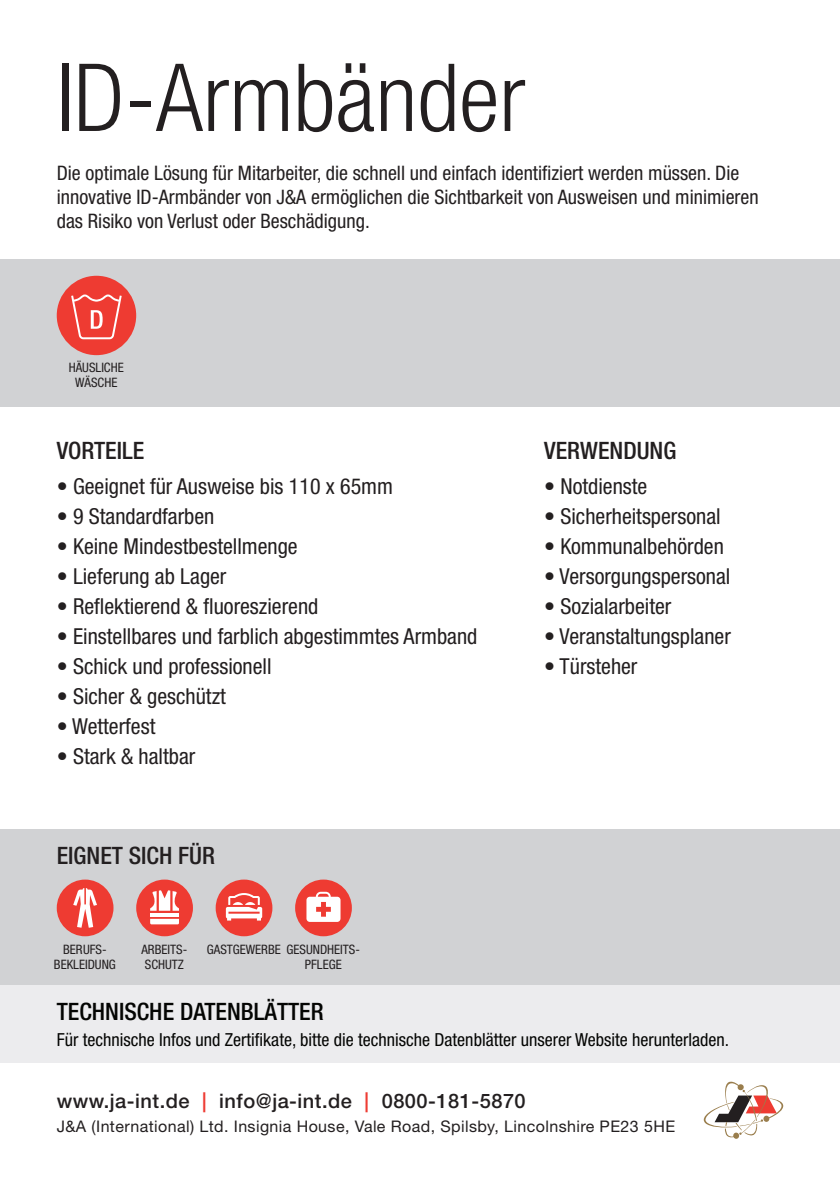
<style>
.page{position:relative;width:840px;height:1191px;background:#fff}
.page>*{position:absolute;margin:0;border:0;box-sizing:border-box;transform-origin:0 0}
.t1{font:300 condensed 94px "Helvetica Neue";color:#231f20}
.t2{font:500 condensed 24px "Helvetica Neue";color:#231f20}
.t3{font:500 condensed 24px "Helvetica Neue";color:#040503}
.t4{font:condensed 22px "Helvetica Neue";color:#231f20}
.t5{font:condensed 20px/24px "Helvetica Neue";color:#231f20}
.t6{font:500 20px "Helvetica Neue";letter-spacing:.025em;color:#231f20}
.t7{font:condensed 18px "Helvetica Neue";color:#040503}
.t8{font:16px "Helvetica Neue";letter-spacing:.025em;color:#231f20}
.t9{font:condensed 13px/15px "Helvetica Neue";color:#231f20}
.s1{color:#ee3b32}
</style>
<div class="page">
<div style="left:0;top:259px;width:839px;height:148px;background:#d1d2d4"></div>
<div style="left:0;top:829px;width:839px;height:156px;background:#d1d2d4"></div>
<svg style="left:703px;top:1081px;width:80px;height:58px"></svg>
<div style="left:0;top:985px;width:839px;height:77px;background:#ececee"></div>
<div style="left:57px;top:879px;width:56px;height:57px;background:#ee3b32;border-radius:50%"></div>
<svg style="left:73px;top:888px;width:24px;height:39px"></svg>
<div style="left:136px;top:879px;width:57px;height:57px;background:#ee3b32;border-radius:50%"></div>
<svg style="left:150px;top:919px;width:29px;height:5px"></svg>
<hr style="left:150px;top:913px;width:29px;height:3px;background:#fff">
<svg style="left:150px;top:890px;width:29px;height:20px"></svg>
<div style="left:57px;top:276px;width:79px;height:79px;background:#ee3b32;border-radius:50%"></div>
<svg style="left:71px;top:294px;width:51px;height:45px"></svg>
<div style="left:215px;top:879px;width:57px;height:57px;background:#ee3b32;border-radius:50%"></div>
<svg style="left:226px;top:893px;width:36px;height:27px"></svg>
<div style="left:295px;top:879px;width:56px;height:57px;background:#ee3b32;border-radius:50%"></div>
<svg style="left:306px;top:891px;width:34px;height:31px"></svg>
<h1 class="t1" style="left:57px;top:44px;width:470px">ID-Armbänder</h1>
<p class="t5" style="left:57px;top:160px;width:703px">Die optimale Lösung für Mitarbeiter, die schnell und einfach identifiziert werden müssen. Die innovative ID-Armbänder von J&amp;A ermöglichen die Sichtbarkeit von Ausweisen und minimieren das Risiko von Verlust oder Beschädigung.</p>
<p class="t9" style="left:69px;top:360px;width:56px;text-align:center">HÄUSLICHE<br>WÄSCHE</p>
<p class="t2" style="left:57px;top:436px;width:89px">VORTEILE</p>
<p class="t2" style="left:544px;top:436px;width:133px">VERWENDUNG</p>
<p class="t4" style="left:57px;top:473px;width:337px">• Geeignet für Ausweise bis 110 x 65mm</p>
<p class="t4" style="left:57px;top:503px;width:159px">• 9 Standardfarben</p>
<p class="t4" style="left:57px;top:533px;width:242px">• Keine Mindestbestellmenge</p>
<p class="t4" style="left:57px;top:563px;width:171px">• Lieferung ab Lager</p>
<p class="t4" style="left:57px;top:593px;width:263px">• Reflektierend &amp; fluoreszierend</p>
<p class="t4" style="left:57px;top:623px;width:422px">• Einstellbares und farblich abgestimmtes Armband</p>
<p class="t4" style="left:57px;top:653px;width:216px">• Schick und professionell</p>
<p class="t4" style="left:57px;top:683px;width:171px">• Sicher &amp; geschützt</p>
<p class="t4" style="left:57px;top:713px;width:100px">• Wetterfest</p>
<p class="t4" style="left:57px;top:743px;width:140px">• Stark &amp; haltbar</p>
<p class="t4" style="left:544px;top:473px;width:105px">• Notdienste</p>
<p class="t4" style="left:544px;top:503px;width:178px">• Sicherheitspersonal</p>
<p class="t4" style="left:544px;top:533px;width:181px">• Kommunalbehörden</p>
<p class="t4" style="left:544px;top:563px;width:188px">• Versorgungspersonal</p>
<p class="t4" style="left:544px;top:593px;width:129px">• Sozialarbeiter</p>
<p class="t4" style="left:544px;top:623px;width:188px">• Veranstaltungsplaner</p>
<p class="t4" style="left:544px;top:653px;width:95px">• Türsteher</p>
<p class="t2" style="left:57px;top:841px;width:160px">EIGNET SICH FÜR</p>
<p class="t9" style="left:54px;top:941px;width:63px;text-align:center">BERUFS-<br>BEKLEIDUNG</p>
<p class="t9" style="left:305px;top:941px;width:57px;text-indent:-98px">GASTGEWERBE GESUNDHEITS-<br>PFLEGE</p>
<p class="t9" style="left:141px;top:941px;width:47px">ARBEITS-<br>SCHUTZ</p>
<p class="t3" style="left:57px;top:997px;width:268px">TECHNISCHE DATENBLÄTTER</p>
<p class="t7" style="left:57px;top:1029px;width:673px">Für technische Infos und Zertifikate, bitte die technische Datenblätter unserer Website herunterladen.</p>
<p class="t6" style="left:57px;top:1089px;width:470px">www.ja-int.de <span class="s1">|</span> info@ja-int.de <span class="s1">|</span> 0800-181-5870</p>
<p class="t8" style="left:57px;top:1117px;width:619px">J&amp;A (International) Ltd. Insignia House, Vale Road, Spilsby, Lincolnshire PE23 5HE</p>
</div>
